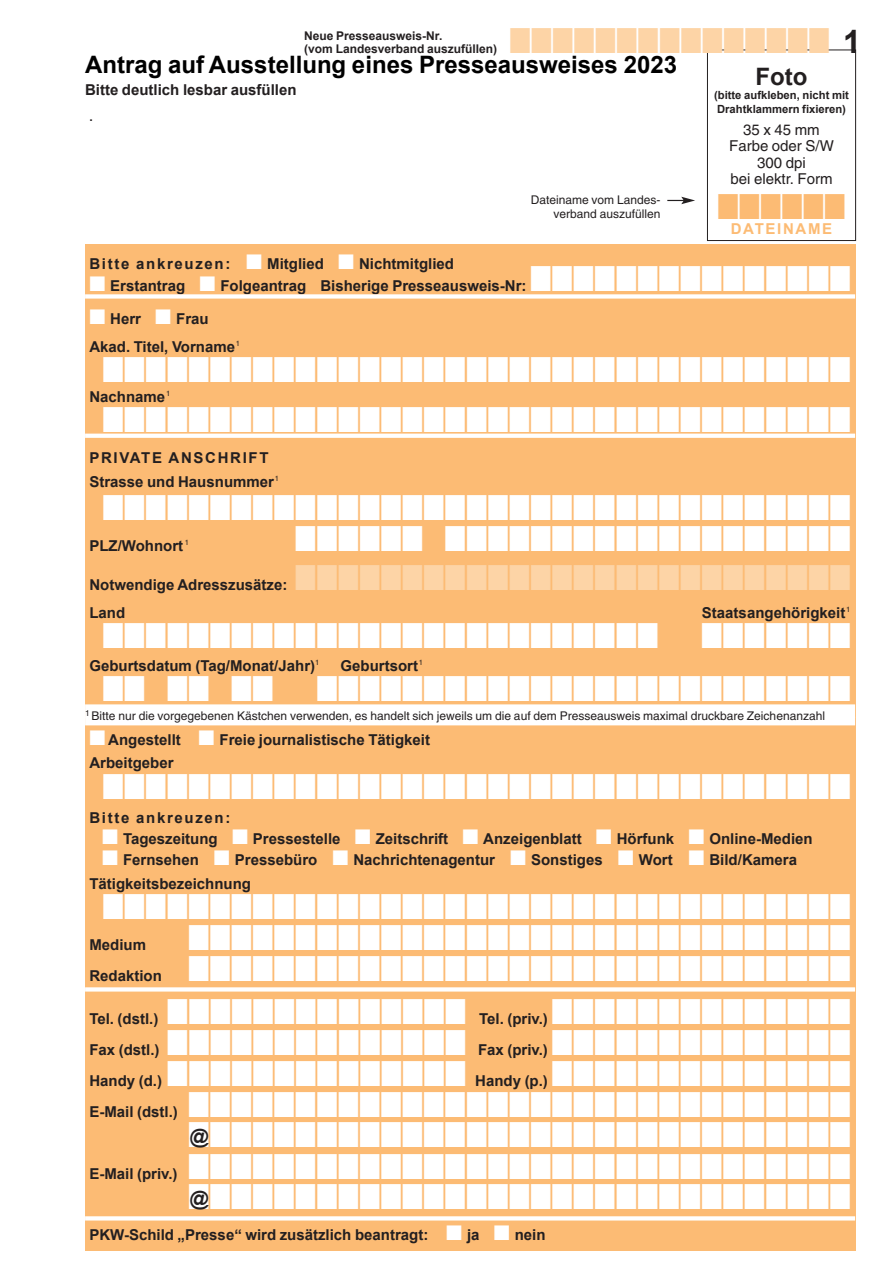
<style>
.page{position:relative;width:893px;height:1263px;background:#fff}
.page>*{position:absolute;margin:0;border:0;box-sizing:border-box;transform-origin:0 0}
.t1{font:36px "Zapf Dingbats";color:#fff;scale:.78 1}
.t2{font:36px "Zapf Dingbats";color:#fdd4a6;scale:.78 1}
.t3{font:36px "Zapf Dingbats";color:#fcbb74;scale:.78 1}
.t4{font:700 32.25px "Arial";color:#231f20}
.t5{font:700 24px "Arial";color:#000}
.t6{font:700 24px "Arial";color:#231f20}
.t7{font:700 19.5px "Arial";color:#231f20}
.t8{font:700 15px/23.5px "Arial";color:#231f20}
.t9{font:15px/16.5px "Helvetica";color:#231f20;text-align:center}
.t10{font:700 15px "Arial";letter-spacing:.11em;color:#231f20}
.t11{font:700 15px "Arial";letter-spacing:.11em;color:#fcbb74}
.t12{font:12px/13.5px "Helvetica";color:#231f20;text-align:right}
.t13{font:700 12px/12.9px "Arial";color:#231f20}
.t14{font:700 11.25px/13.8px "Arial";color:#231f20}
.s1{color:#fdd4a6}
.s2{color:#fff}
.s3{color:#fcbb74}
</style>
<div class="page">
<div style="left:85px;top:245px;width:770px;height:1006px;background:#fcbb74"></div>
<div style="left:85px;top:294px;width:770px;height:5px;background:#fff"></div>
<svg style="left:85px;top:434px;width:770px;height:4px;background:#fefcf9"></svg>
<div style="left:85px;top:704px;width:770px;height:21px;background:#fff"></div>
<div style="left:85px;top:987px;width:770px;height:5px;background:#fff"></div>
<div style="left:85px;top:1216px;width:770px;height:5px;background:#fff"></div>
<div style="left:707px;top:50px;width:149px;height:191px;border:1px solid #231f20"></div>
<svg style="left:667px;top:197px;width:28px;height:7px"></svg>
<p class="t13" style="left:304px;top:29px;width:195px">Neue Presseausweis-Nr.<br>(vom Landesverband auszufüllen)</p>
<h2 class="t4" style="left:509px;top:23px;width:353px"><span class="s1">■■■■■■■■■■■■■■■</span> 1</h2>
<h3 class="t5" style="left:85px;top:51px;width:593px">Antrag auf Ausstellung eines Presseausweises 2023</h3>
<h3 class="t6" style="left:755px;top:63px;width:53px">Foto</h3>
<p class="t14" style="left:714px;top:88px;width:136px">(bitte aufkleben, nicht mit<br>Drahtklammern fixieren)</p>
<p class="t9" style="left:729px;top:123px;width:106px">35 x 45 mm<br>Farbe oder S/W<br>300 dpi<br>bei elektr. Form</p>
<h1 class="t3" style="left:717px;top:186px;width:166px">■■■■■■</h1>
<p class="t11" style="left:730px;top:221px;width:103px">DATEINAME</p>
<p class="t8" style="left:85px;top:78px;width:213px">Bitte deutlich lesbar ausfüllen</p>
<p class="t13" style="left:89px;top:111px;width:5px">.</p>
<p class="t12" style="left:530px;top:195px;width:131px">Dateiname vom Landes&shy;verband auszufüllen</p>
<p class="t8" style="left:89px;top:252px;width:366px">Bitte ankreuzen: <span class="s2">■</span> Mitglied <span class="s2">■</span> Nichtmitglied</p>
<p class="t8" style="left:89px;top:274px;width:439px"><span class="s2">■</span> Erstantrag <span class="s2">■</span> Folgeantrag Bisherige Presseausweis-Nr:</p>
<h1 class="t1" style="left:530px;top:257px;width:412px">■■■■■■■■■■■■■■■</h1>
<p class="t8" style="left:89px;top:305px;width:152px;line-height:27.8px"><span class="s2">■</span> Herr <span class="s2">■</span> Frau<br>Akad. Titel, Vorname<sup>1</sup></p>
<h1 class="t1" style="left:102px;top:349px;width:960px">■■■■■■■■■■■■■■■■■■■■■■■■■■■■■■■■■■■</h1>
<p class="t8" style="left:89px;top:385px;width:82px">Nachname<sup>1</sup></p>
<h1 class="t1" style="left:102px;top:399px;width:960px">■■■■■■■■■■■■■■■■■■■■■■■■■■■■■■■■■■■</h1>
<p class="t8" style="left:89px;top:446px;width:191px">PRIVATE ANSCHRIFT<br>Strasse und Hausnummer<sup>1</sup></p>
<h1 class="t1" style="left:102px;top:486px;width:960px">■■■■■■■■■■■■■■■■■■■■■■■■■■■■■■■■■■■</h1>
<p class="t8" style="left:89px;top:534px;width:101px">PLZ/Wohnort <sup>1</sup></p>
<h1 class="t1" style="left:295px;top:517px;width:714px">■■■■■■<span class="s3">■</span>■■■■■■■■■■■■■■■■■■■</h1>
<p class="t8" style="left:89px;top:573px;width:199px">Notwendige Adresszusätze:</p>
<h1 class="t2" style="left:295px;top:556px;width:714px">■■■■■■■■■■■■■■■■■■■■■■■■■■</h1>
<p class="t8" style="left:89px;top:601px;width:37px">Land</p>
<p class="t8" style="left:702px;top:601px;width:150px">Staatsangehörigkeit<sup>1</sup></p>
<h1 class="t1" style="left:102px;top:615px;width:960px">■■■■■■■■■■■■■■■■■■■■■■■■■■<span class="s3">■■</span>■■■■■■■</h1>
<p class="t8" style="left:89px;top:654px;width:231px">Geburtsdatum (Tag/Monat/Jahr)<sup>1</sup></p>
<p class="t8" style="left:340px;top:654px;width:84px">Geburtsort<sup>1</sup></p>
<h1 class="t1" style="left:102px;top:668px;width:960px">■■<span class="s3">■</span>■■<span class="s3">■</span>■■<span class="s3">■■</span>■■■■■■■■■■■■■■■■■■■■■■■■■</h1>
<p class="t8" style="left:89px;top:728px;width:342px"><span class="s2">■</span> Angestellt <span class="s2">■</span> Freie journalistische Tätigkeit<br>Arbeitgeber</p>
<h1 class="t1" style="left:102px;top:766px;width:960px">■■■■■■■■■■■■■■■■■■■■■■■■■■■■■■■■■■■</h1>
<p class="t10" style="left:89px;top:809px;width:143px">Bitte ankreuzen:</p>
<p class="t8" style="left:102px;top:827px;width:712px"><span class="s2">■</span> Tageszeitung <span class="s2">■</span> Pressestelle <span class="s2">■</span> Zeitschrift <span class="s2">■</span> Anzeigenblatt <span class="s2">■</span> Hörfunk <span class="s2">■</span> Online-Medien</p>
<p class="t8" style="left:89px;top:848px;width:709px;text-indent:13px"><span class="s2">■</span> Fernsehen <span class="s2">■</span> Pressebüro <span class="s2">■</span> Nachrichtenagentur <span class="s2">■</span> Sonstiges <span class="s2">■</span> Wort <span class="s2">■</span> Bild/Kamera<br>Tätigkeitsbezeichnung</p>
<h1 class="t1" style="left:102px;top:886px;width:960px">■■■■■■■■■■■■■■■■■■■■■■■■■■■■■■■■■■■</h1>
<p class="t8" style="left:89px;top:933px;width:58px">Medium</p>
<p class="t12" style="left:85px;top:710px;width:741px"><sup>1</sup> Bitte nur die vorgegebenen Kästchen verwenden, es handelt sich jeweils um die auf dem Presseausweis maximal druckbare Zeichenanzahl</p>
<h1 class="t1" style="left:188px;top:917px;width:851px">■■■■■■■■■■■■■■■■■■■■■■■■■■■■■■■</h1>
<p class="t8" style="left:89px;top:964px;width:74px">Redaktion</p>
<h1 class="t1" style="left:188px;top:947px;width:851px">■■■■■■■■■■■■■■■■■■■■■■■■■■■■■■■</h1>
<p class="t8" style="left:89px;top:1007px;width:71px">Tel. (dstl.)</p>
<h1 class="t1" style="left:167px;top:991px;width:385px">■■■■■■■■■■■■■■</h1>
<h1 class="t1" style="left:551px;top:991px;width:385px">■■■■■■■■■■■■■■</h1>
<p class="t8" style="left:479px;top:1007px;width:70px">Tel. (priv.)</p>
<p class="t8" style="left:89px;top:1038px;width:72px">Fax (dstl.)</p>
<h1 class="t1" style="left:167px;top:1022px;width:385px">■■■■■■■■■■■■■■</h1>
<h1 class="t1" style="left:551px;top:1022px;width:385px">■■■■■■■■■■■■■■</h1>
<p class="t8" style="left:478px;top:1038px;width:71px">Fax (priv.)</p>
<h1 class="t1" style="left:167px;top:1052px;width:385px">■■■■■■■■■■■■■■</h1>
<p class="t8" style="left:89px;top:1069px;width:74px">Handy (d.)</p>
<h1 class="t1" style="left:551px;top:1052px;width:385px">■■■■■■■■■■■■■■</h1>
<p class="t8" style="left:475px;top:1069px;width:74px">Handy (p.)</p>
<p class="t8" style="left:89px;top:1100px;width:90px">E-Mail (dstl.)</p>
<h1 class="t1" style="left:188px;top:1083px;width:851px">■■■■■■■■■■■■■■■■■■■■■■■■■■■■■■■</h1>
<h1 class="t1" style="left:188px;top:1114px;width:851px">■■■■■■■■■■■■■■■■■■■■■■■■■■■■■■■</h1>
<h3 class="t7" style="left:190px;top:1125px;width:21px">@</h3>
<h1 class="t1" style="left:188px;top:1145px;width:851px">■■■■■■■■■■■■■■■■■■■■■■■■■■■■■■■</h1>
<h1 class="t1" style="left:188px;top:1176px;width:851px">■■■■■■■■■■■■■■■■■■■■■■■■■■■■■■■</h1>
<p class="t8" style="left:89px;top:1162px;width:90px">E-Mail (priv.)</p>
<h3 class="t7" style="left:190px;top:1187px;width:21px">@</h3>
<p class="t8" style="left:89px;top:1223px;width:457px">PKW-Schild „Presse“ wird zusätzlich beantragt: <span class="s2">■</span> ja <span class="s2">■</span> nein</p>
</div>
